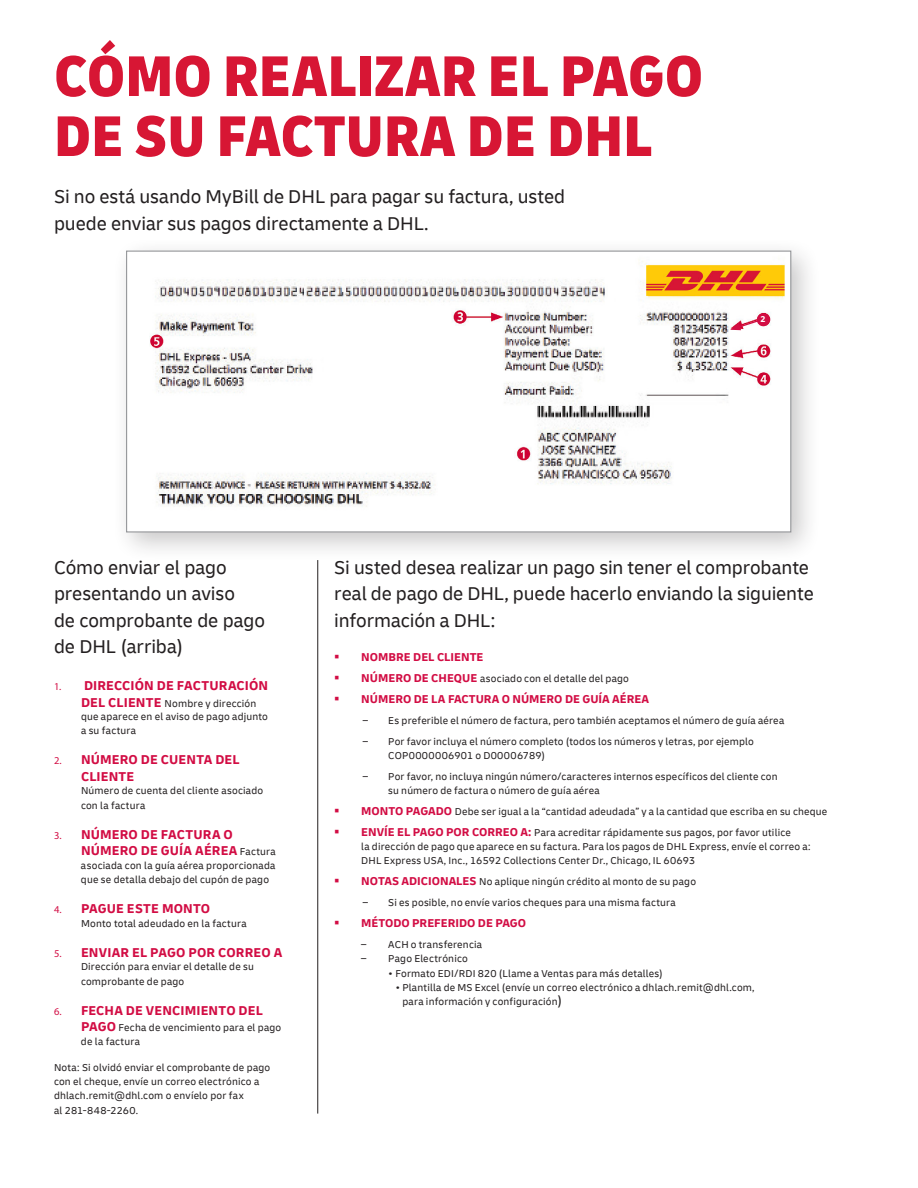
<style>
.page{position:relative;width:918px;height:1188px;background:#fff}
.page>*{position:absolute;margin:0;border:0;box-sizing:border-box;transform-origin:0 0}
.t1{font:900 condensed 60px/60px "Delivery";color:#d71634}
.t2{font:19.5px/26.5px "Delivery";color:#231f20}
.t3{font:700 13.5px/16.5px "Delivery";letter-spacing:.01em;color:#d20d44}
.t4{font:700 12px "Delivery";color:#d20d44}
.t5{font:10.5px/14.1px "Delivery";letter-spacing:.02em;color:#231f20}
.t6{font:700 8.85px "Delivery";color:#fff}
.s1{font-family:"Myriad Pro";font-weight:400;font-size:10.5px}
.s2{font-weight:700;font-size:13.5px;color:#d20d44}
.s3{font-weight:400;font-size:10.5px;color:#231f20}
.s4{color:#d20d44}
.s5{font-weight:700;font-size:12px;color:#d20d44}
.s6{font-size:13.5px}
</style>
<div class="page">
<hr style="left:318px;top:560px;width:1px;height:554px;background:#231f20">
<div style="left:112px;top:236px;width:709px;height:327px;background:#231f20;opacity:.25"></div>
<div style="left:126px;top:251px;width:665px;height:281px;background:#fff;border:1px solid #939598"></div>
<img style="left:150px;top:261px;width:635px;height:246px">
<svg style="left:730px;top:318px;width:35px;height:12px"></svg>
<div style="left:757px;top:313px;width:13px;height:13px;background:#d20d44;border-radius:50%"></div>
<h1 class="t1" style="left:54px;top:45px;width:651px">CÓMO REALIZAR EL PAGO<br>DE SU FACTURA DE DHL</h1>
<p class="t2" style="left:54px;top:183px;width:513px">Si no está usando MyBill de DHL para pagar su factura, usted puede enviar sus pagos directamente a DHL.</p>
<p class="t6" style="left:760px;top:313px;width:7px">2</p>
<p class="t2" style="left:54px;top:554px;width:213px">Cómo enviar el pago presentando un aviso<br>de comprobante de pago de DHL (arriba)</p>
<p class="t3" style="left:54px;top:677px;width:216px"><span class="s1">1.</span> DIRECCIÓN DE FACTURACIÓN</p>
<p class="t5" style="left:81px;top:696px;width:177px"><span class="s2">DEL CLIENTE</span> Nombre y dirección</p>
<p class="t5" style="left:81px;top:710px;width:189px">que aparece en el aviso de pago adjunto a su factura</p>
<p class="t3" style="left:81px;top:751px;width:160px;text-indent:-27px"><span class="s1">2.</span> NÚMERO DE CUENTA DEL<br>CLIENTE</p>
<p class="t5" style="left:81px;top:784px;width:184px">Número de cuenta del cliente asociado con la factura</p>
<p class="t3" style="left:81px;top:826px;width:196px;text-indent:-27px"><span class="s1">3.</span> NÚMERO DE FACTURA O<br>NÚMERO DE GUÍA AÉREA <span class="s3">Factura</span></p>
<p class="t5" style="left:81px;top:858px;width:196px">asociada con la guía aérea proporcionada que se detalla debajo del cupón de pago</p>
<p class="t3" style="left:54px;top:900px;width:158px"><span class="s1">4.</span> PAGUE ESTE MONTO</p>
<p class="t5" style="left:81px;top:916px;width:167px">Monto total adeudado en la factura</p>
<p class="t3" style="left:54px;top:944px;width:230px"><span class="s1">5.</span> ENVIAR EL PAGO POR CORREO A</p>
<p class="t5" style="left:81px;top:960px;width:175px">Dirección para enviar el detalle de su comprobante de pago</p>
<p class="t3" style="left:54px;top:1002px;width:210px"><span class="s1">6.</span> FECHA DE VENCIMIENTO DEL</p>
<p class="t5" style="left:81px;top:1021px;width:202px;line-height:13.5px"><span class="s2">PAGO</span> Fecha de vencimiento para el pago de la factura</p>
<p class="t5" style="left:54px;top:1060px;width:218px">Nota: Si olvidó enviar el comprobante de pago con el cheque, envíe un correo electrónico a dhlach.remit@dhl.com o envíelo por fax<br>al 281-848-2260.</p>
<p class="t2" style="left:334px;top:554px;width:481px">Si usted desea realizar un pago sin tener el comprobante real de pago de DHL, puede hacerlo enviando la siguiente información a DHL:</p>
<p class="t4" style="left:334px;top:650px;width:151px">▪ NOMBRE DEL CLIENTE</p>
<p class="t5" style="left:334px;top:672px;width:296px"><span class="s4">▪</span> <span class="s5">NÚMERO DE CHEQUE</span> asociado con el detalle del pago</p>
<p class="t4" style="left:334px;top:692px;width:316px">▪ NÚMERO DE LA FACTURA O NÚMERO DE GUÍA AÉREA</p>
<p class="t5" style="left:363px;top:713px;width:423px">– Es preferible el número de factura, pero también aceptamos el número de guía aérea</p>
<p class="t5" style="left:388px;top:734px;width:367px;text-indent:-26px">– Por favor incluya el número completo (todos los números y letras, por ejemplo<br>COP0000006901 o D00006789)</p>
<p class="t5" style="left:388px;top:769px;width:391px;text-indent:-26px">– Por favor, no incluya ningún número/caracteres internos específicos del cliente con su número de factura o número de guía aérea</p>
<p class="t5" style="left:334px;top:805px;width:495px"><span class="s4">▪</span> <span class="s5">MONTO PAGADO</span> Debe ser igual a la “cantidad adeudada” y a la cantidad que escriba en su cheque</p>
<p class="t5" style="left:361px;top:825px;width:451px;text-indent:-27px"><span class="s4">▪</span> <span class="s5">ENVÍE EL PAGO POR CORREO A:</span> Para acreditar rápidamente sus pagos, por favor utilice<br>la dirección de pago que aparece en su factura. Para los pagos de DHL Express, envíe el correo a:<br>DHL Express USA, Inc., 16592 Collections Center Dr., Chicago, IL 60693</p>
<p class="t5" style="left:334px;top:875px;width:363px"><span class="s4">▪</span> <span class="s5">NOTAS ADICIONALES</span> No aplique ningún crédito al monto de su pago</p>
<p class="t5" style="left:363px;top:896px;width:315px">– Si es posible, no envíe varios cheques para una misma factura</p>
<p class="t4" style="left:334px;top:916px;width:193px">▪ MÉTODO PREFERIDO DE PAGO</p>
<p class="t5" style="left:361px;top:937px;width:122px">– ACH o transferencia</p>
<p class="t5" style="left:361px;top:952px;width:108px">– Pago Electrónico</p>
<p class="t5" style="left:388px;top:966px;width:276px">• Formato EDI/RDI 820 (Llame a Ventas para más detalles)</p>
<p class="t5" style="left:402px;top:980px;width:354px;text-indent:-7px">• Plantilla de MS Excel (envíe un correo electrónico a dhlach.remit@dhl.com, para información y configuración<span class="s6">)</span></p>
</div>
